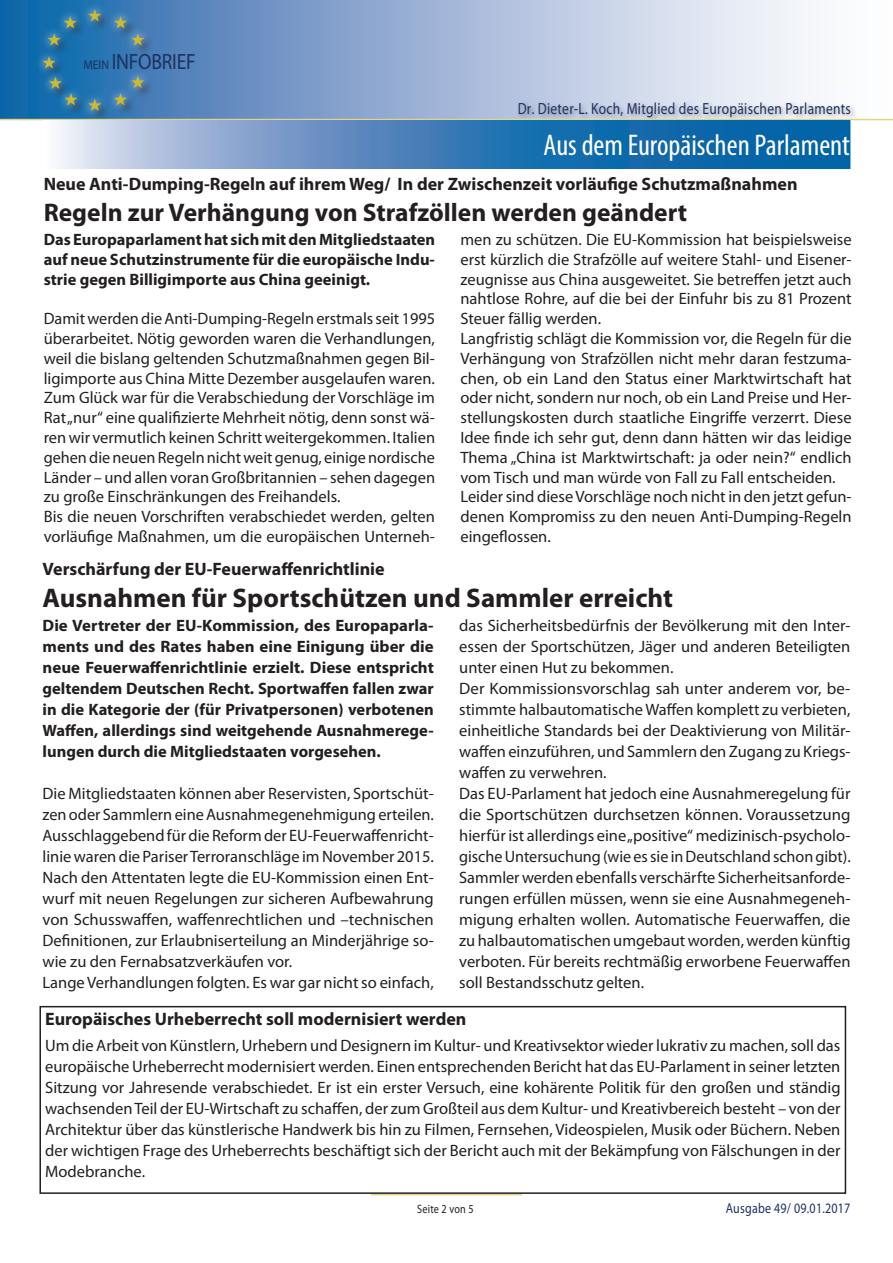
<style>
.page{position:relative;width:893px;height:1263px;background:#fff}
.page>*{position:absolute;margin:0;border:0;box-sizing:border-box;transform-origin:0 0}
.t1{font:condensed 30px "Myriad Pro";color:#fff}
.t2{font:700 27px "Myriad Pro";color:#231f20}
.t3{font:700 25.5px "Myriad Pro";color:#231f20}
.t4{font:22.05px "Myriad Pro";letter-spacing:-.01em;color:#1b325f;scale:.88 1}
.t5{font:700 18px "Myriad Pro";color:#231f20}
.t6{font:16.5px/21px "Myriad Pro";color:#231f20}
.t7{font:700 16.5px/21px "Myriad Pro";color:#231f20;text-align:justify}
.t8{font:16.2px "Myriad Pro";letter-spacing:.02em;color:#1b325f;scale:.83 1}
.t9{font:14.4px "Myriad Pro";letter-spacing:.02em;color:#1b325f;scale:.83 1}
.t10{font:12.15px "Myriad Pro";letter-spacing:.02em;color:#231f20;scale:.83 1}
.s1{font-size:12.75px}
</style>
<div class="page">
<svg style="left:0;top:0;width:893px;height:119px;background:#a6bcdb"></svg>
<div style="left:41px;top:8px;width:114px;height:114px;background:#231f20;opacity:.75"></div>
<div style="left:34px;top:2px;width:118px;height:117px;background:#fff;opacity:.75"></div>
<svg style="left:88px;top:9px;width:13px;height:12px"></svg>
<svg style="left:43px;top:56px;width:13px;height:13px"></svg>
<svg style="left:88px;top:99px;width:13px;height:12px"></svg>
<svg style="left:114px;top:76px;width:30px;height:29px"></svg>
<svg style="left:49px;top:77px;width:28px;height:28px"></svg>
<svg style="left:48px;top:16px;width:29px;height:30px"></svg>
<svg style="left:114px;top:16px;width:30px;height:30px"></svg>
<div style="left:517px;top:100px;width:340px;height:24px;background:#231f20;opacity:.39"></div>
<hr style="left:0;top:119px;width:893px;height:1px;background:#e0d584">
<hr style="left:371px;top:1194px;width:151px;height:1px;background:#e0d584">
<svg style="left:56px;top:123px;width:791px;height:43px;background:#4d89bd"></svg>
<div style="left:39px;top:1006px;width:807px;height:188px;border:2px solid #231f20"></div>
<h3 class="t4" style="left:83px;top:48px;width:129px"><span class="s1">MEIN</span> INFOBRIEF</h3>
<p class="t8" style="left:518px;top:98px;width:403px">Dr. Dieter-L. Koch, Mitglied des Europäischen Parlaments</p>
<h1 class="t1" style="left:543px;top:127px;width:308px">Aus dem Europäischen Parlament</h1>
<p class="t5" style="left:44px;top:172px;width:755px">Neue Anti-Dumping-Regeln auf ihrem Weg/ In der Zwischenzeit vorläufige Schutzmaßnahmen</p>
<h3 class="t3" style="left:44px;top:195px;width:645px">Regeln zur Verhängung von Strafzöllen werden geändert</h3>
<p class="t7" style="left:44px;top:229px;width:393px;line-height:19.8px">Das Europaparlament hat sich mit den Mitgliedstaaten auf neue Schutzinstrumente für die europäische Indu&shy;strie gegen Billigimporte aus China geeinigt.</p>
<p class="t6" style="left:44px;top:308px;width:393px;line-height:19.8px">Damit werden die Anti-Dumping-Regeln erstmals seit 1995 überarbeitet. Nötig geworden waren die Verhandlungen, weil die bislang geltenden Schutzmaßnahmen gegen Bil&shy;ligimporte aus China Mitte Dezember ausgelaufen waren.<br>Zum Glück war für die Verabschiedung der Vorschläge im Rat „nur“ eine qualifizierte Mehrheit nötig, denn sonst wä&shy;ren wir vermutlich keinen Schritt weitergekommen. Italien gehen die neuen Regeln nicht weit genug, einige nordische Länder – und allen voran Großbritannien – sehen dagegen zu große Einschränkungen des Freihandels.<br>Bis die neuen Vorschriften verabschiedet werden, gelten vorläufige Maßnahmen, um die europäischen Unterneh-</p>
<p class="t6" style="left:460px;top:229px;width:393px;line-height:19.8px">men zu schützen. Die EU-Kommission hat beispielsweise erst kürzlich die Strafzölle auf weitere Stahl- und Eisener&shy;zeugnisse aus China ausgeweitet. Sie betreffen jetzt auch nahtlose Rohre, auf die bei der Einfuhr bis zu 81 Prozent Steuer fällig werden.<br>Langfristig schlägt die Kommission vor, die Regeln für die Verhängung von Strafzöllen nicht mehr daran festzuma&shy;chen, ob ein Land den Status einer Marktwirtschaft hat oder nicht, sondern nur noch, ob ein Land Preise und Her&shy;stellungskosten durch staatliche Eingriffe verzerrt. Diese Idee finde ich sehr gut, denn dann hätten wir das leidige Thema „China ist Marktwirtschaft: ja oder nein?“ endlich vom Tisch und man würde von Fall zu Fall entscheiden.<br>Leider sind diese Vorschläge noch nicht in den jetzt gefun&shy;denen Kompromiss zu den neuen Anti-Dumping-Regeln eingeflossen.</p>
<p class="t5" style="left:43px;top:557px;width:344px">Verschärfung der EU-Feuerwaffenrichtlinie</p>
<h2 class="t2" style="left:43px;top:581px;width:632px">Ausnahmen für Sportschützen und Sammler erreicht</h2>
<p class="t7" style="left:43px;top:614px;width:393px">Die Vertreter der EU-Kommission, des Europaparla&shy;ments und des Rates haben eine Einigung über die neue Feuerwaffenrichtlinie erzielt. Diese entspricht geltendem Deutschen Recht. Sportwaffen fallen zwar in die Kategorie der (für Privatpersonen) verbotenen Waffen, allerdings sind weitgehende Ausnahmerege&shy;lungen durch die Mitgliedstaaten vorgesehen.</p>
<p class="t6" style="left:43px;top:782px;width:393px">Die Mitgliedstaaten können aber Reservisten, Sportschüt&shy;zen oder Sammlern eine Ausnahmegenehmigung erteilen.<br>Ausschlaggebend für die Reform der EU-Feuerwaffenricht&shy;linie waren die Pariser Terroranschläge im November 2015.<br>Nach den Attentaten legte die EU-Kommission einen Ent&shy;wurf mit neuen Regelungen zur sicheren Aufbewahrung von Schusswaffen, waffenrechtlichen und –technischen Definitionen, zur Erlaubniserteilung an Minderjährige so&shy;wie zu den Fernabsatzverkäufen vor.<br>Lange Verhandlungen folgten. Es war gar nicht so einfach,</p>
<p class="t6" style="left:459px;top:614px;width:393px">das Sicherheitsbedürfnis der Bevölkerung mit den Inter&shy;essen der Sportschützen, Jäger und anderen Beteiligten unter einen Hut zu bekommen.<br>Der Kommissionsvorschlag sah unter anderem vor, be&shy;stimmte halbautomatische Waffen komplett zu verbieten, einheitliche Standards bei der Deaktivierung von Militär&shy;waffen einzuführen, und Sammlern den Zugang zu Kriegs&shy;waffen zu verwehren.<br>Das EU-Parlament hat jedoch eine Ausnahmeregelung für die Sportschützen durchsetzen können. Voraussetzung hierfür ist allerdings eine „positive“ medizinisch-psycholo&shy;gische Untersuchung (wie es sie in Deutschland schon gibt).<br>Sammler werden ebenfalls verschärfte Sicherheitsanforde&shy;rungen erfüllen müssen, wenn sie eine Ausnahmegeneh&shy;migung erhalten wollen. Automatische Feuerwaffen, die zu halbautomatischen umgebaut worden, werden künftig verboten. Für bereits rechtmäßig erworbene Feuerwaffen soll Bestandsschutz gelten.</p>
<p class="t5" style="left:45px;top:1007px;width:423px">Europäisches Urheberrecht soll modernisiert werden</p>
<p class="t6" style="left:45px;top:1034px;width:797px;text-align:justify">Um die Arbeit von Künstlern, Urhebern und Designern im Kultur- und Kreativsektor wieder lukrativ zu machen, soll das europäische Urheberrecht modernisiert werden. Einen entsprechenden Bericht hat das EU-Parlament in seiner letzten Sitzung vor Jahresende verabschiedet. Er ist ein erster Versuch, eine kohärente Politik für den großen und ständig wachsenden Teil der EU-Wirtschaft zu schaffen, der zum Großteil aus dem Kultur- und Kreativbereich besteht – von der Architektur über das künstlerische Handwerk bis hin zu Filmen, Fernsehen, Videospielen, Musik oder Büchern. Neben der wichtigen Frage des Urheberrechts beschäftigt sich der Bericht auch mit der Bekämpfung von Fälschungen in der Modebranche.</p>
<p class="t10" style="left:417px;top:1201px;width:69px">Seite 2 von 5</p>
<p class="t9" style="left:726px;top:1199px;width:152px">Ausgabe 49/ 09.01.2017</p>
</div>
